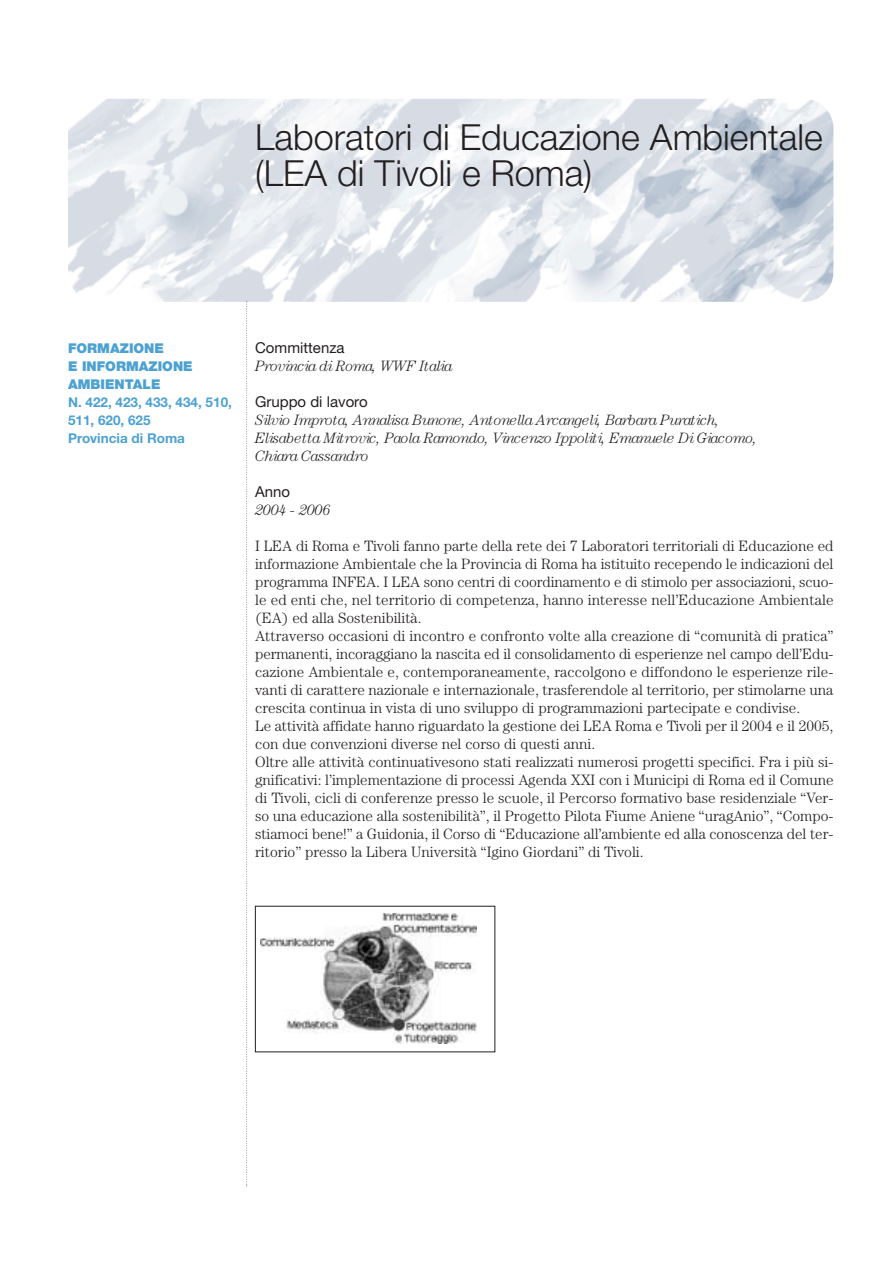
<style>
.page{position:relative;width:893px;height:1263px;background:#fff}
.page>*{position:absolute;margin:0;border:0;box-sizing:border-box;transform-origin:0 0}
.t1{font:300 36px/36px "Helvetica Neue";color:#231f20}
.t2{font:300 15px/18px "Century";color:#231f20}
.t3{font:italic 300 15px/18px "Century";letter-spacing:-.035em;color:#231f20}
.t4{font:15px "Helvetica Neue";color:#231f20}
.t5{font:700 13.5px/18px "Helvetica Neue";color:#4ca1d2}
.t6{font:900 13.5px/18px "Helvetica Neue";color:#4ca1d2}
</style>
<div class="page">
<img style="left:68px;top:99px;width:765px;height:203px;border-radius:30px">
<svg style="left:246px;top:301px;width:1px;height:885px"></svg>
<img style="left:260px;top:914px;width:216px;height:129px">
<h1 class="t1" style="left:255px;top:118px;width:569px">Laboratori di Educazione Ambientale (LEA di Tivoli e Roma)</h1>
<p class="t6" style="left:68px;top:339px;width:126px">FORMAZIONE<br>E INFORMAZIONE<br>AMBIENTALE</p>
<p class="t5" style="left:68px;top:393px;width:165px">N. 422, 423, 433, 434, 510,<br>511, 620, 625<br>Provincia di Roma</p>
<p class="t4" style="left:255px;top:338px;width:91px">Committenza</p>
<p class="t3" style="left:255px;top:357px;width:199px">Provincia di Roma, WWF Italia</p>
<p class="t4" style="left:255px;top:392px;width:114px">Gruppo di lavoro</p>
<p class="t3" style="left:255px;top:411px;width:504px">Silvio Improta, Annalisa Bunone, Antonella Arcangeli, Barbara Puratich,<br>Elisabetta Mitrovic, Paola Ramondo, Vincenzo Ippoliti, Emanuele Di Giacomo,<br>Chiara Cassandro</p>
<p class="t4" style="left:255px;top:482px;width:37px">Anno</p>
<p class="t3" style="left:255px;top:501px;width:77px">2004 - 2006</p>
<p class="t2" style="left:255px;top:536px;width:580px">I LEA di Roma e Tivoli fanno parte della rete dei 7 Laboratori territoriali di Educazione ed informazione Ambientale che la Provincia di Roma ha istituito recependo le indicazioni del programma INFEA. I LEA sono centri di coordinamento e di stimolo per associazioni, scuo&shy;le ed enti che, nel territorio di competenza, hanno interesse nell’Educazione Ambientale (EA) ed alla Sostenibilità.<br>Attraverso occasioni di incontro e confronto volte alla creazione di “comunità di pratica” permanenti, incoraggiano la nascita ed il consolidamento di esperienze nel campo dell’Edu&shy;cazione Ambientale e, contemporaneamente, raccolgono e diffondono le esperienze rile&shy;vanti di carattere nazionale e internazionale, trasferendole al territorio, per stimolarne una crescita continua in vista di uno sviluppo di programmazioni partecipate e condivise.<br>Le attività affidate hanno riguardato la gestione dei LEA Roma e Tivoli per il 2004 e il 2005, con due convenzioni diverse nel corso di questi anni.<br>Oltre alle attività continuativesono stati realizzati numerosi progetti specifici. Fra i più si&shy;gnificativi: l’implementazione di processi Agenda XXI con i Municipi di Roma ed il Comune di Tivoli, cicli di conferenze presso le scuole, il Percorso formativo base residenziale “Ver&shy;so una educazione alla sostenibilità”, il Progetto Pilota Fiume Aniene “uragAnio”, “Compo&shy;stiamoci bene!” a Guidonia, il Corso di “Educazione all’ambiente ed alla conoscenza del ter&shy;ritorio” presso la Libera Università “Igino Giordani” di Tivoli.</p>
</div>
